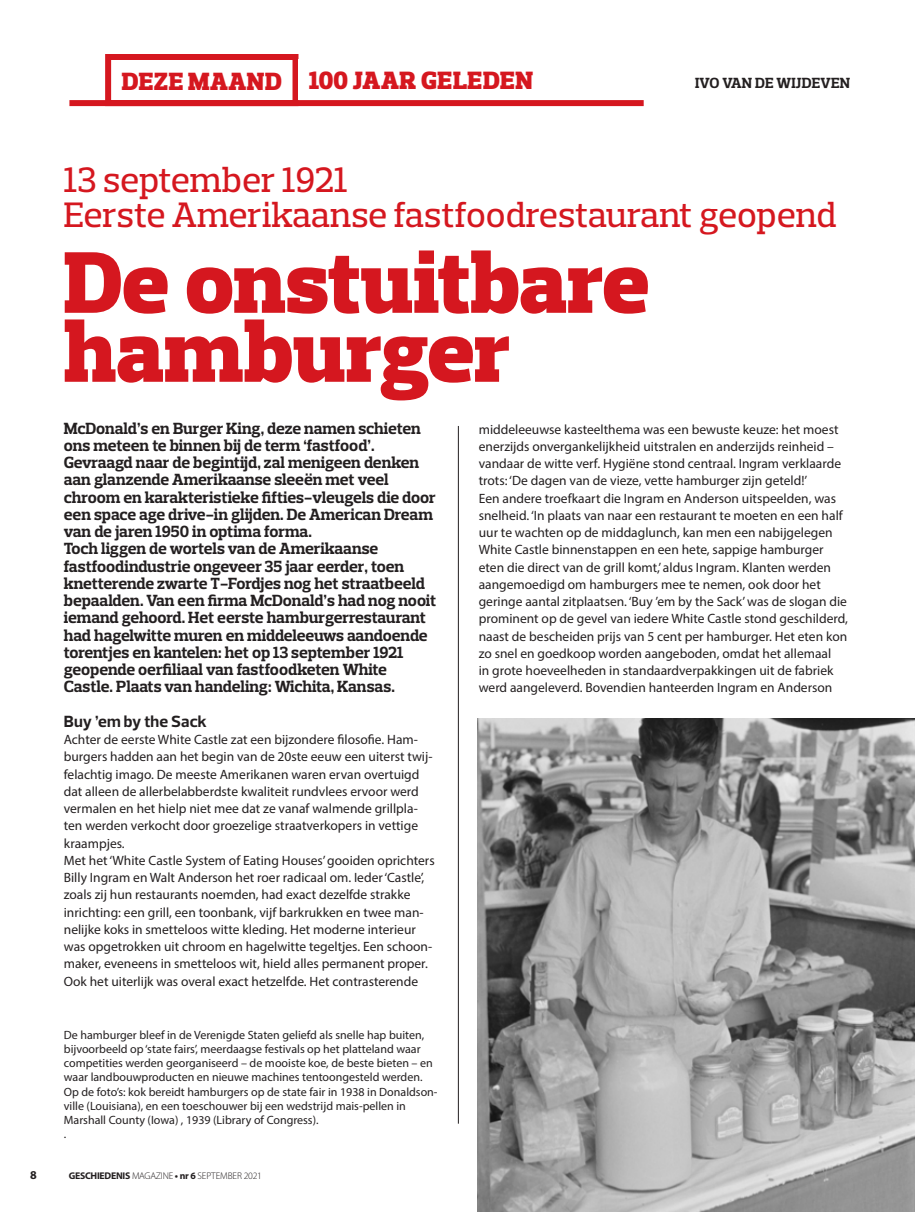
<style>
.page{position:relative;width:915px;height:1212px;background:#fff}
.page>*{position:absolute;margin:0;border:0;box-sizing:border-box;transform-origin:0 0}
.t1{font:900 88.95px/69px "Prelo Slab";letter-spacing:-.005em;color:#d5171f}
.t2{font:500 36px "Prelo Slab";color:#d5171f}
.t3{font:900 25.5px "Prelo Slab";letter-spacing:.025em;color:#d5171f}
.t4{font:700 16.5px/17.2px "Prelo Slab";letter-spacing:-.01em;color:#231f20}
.t5{font:700 16.5px "Prelo";letter-spacing:.005em;color:#231f20}
.t6{font:700 15px "Prelo Slab";letter-spacing:.015em;color:#231f20}
.t7{font:13.5px/17.2px "Myriad Pro";color:#231f20}
.t8{font:12px/14.2px "Myriad Pro";color:#231f20}
.t9{font:700 12px "Myriad Pro";color:#231f20}
.t10{font:300 9.75px "Myriad Pro";letter-spacing:-.025em;color:#231f20}
.s1{font-size:25.35px}
.s2{font-weight:700}
</style>
<div class="page">
<hr style="left:458px;top:426px;width:1px;height:698px;background:#231f20">
<div style="left:105px;top:54px;width:193px;height:52px;border:6px solid #d5171f"></div>
<div style="left:69px;top:100px;width:574px;height:6px;background:#d5171f"></div>
<img style="left:477px;top:719px;width:437px;height:493px">
<h3 class="t3" style="left:122px;top:65px;width:412px"><span class="s1">DEZE MAAND</span> 100 JAAR GELEDEN</h3>
<p class="t6" style="left:694px;top:74px;width:156px">IVO VAN DE WIJDEVEN</p>
<h2 class="t2" style="left:64px;top:158px;width:286px">13 september 1921</h2>
<h2 class="t2" style="left:64px;top:192px;width:774px">Eerste Amerikaanse fastfoodrestaurant geopend</h2>
<h1 class="t1" style="left:64px;top:248px;width:586px">De onstuitbare hamburger</h1>
<p class="t4" style="left:64px;top:419px;width:374px">McDonald’s en Burger King, deze namen schieten ons meteen te binnen bij de term ‘fastfood’.<br>Gevraagd naar de begintijd, zal menigeen denken aan glanzende Amerikaanse sleeën met veel chroom en karakteristieke fifties-vleugels die door een space age drive-in glijden. De American Dream van de jaren 1950 in optima forma.<br>Toch liggen de wortels van de Amerikaanse fastfoodindustrie ongeveer 35 jaar eerder, toen knetterende zwarte T-Fordjes nog het straatbeeld bepaalden. Van een firma McDonald’s had nog nooit iemand gehoord. Het eerste hamburgerrestaurant had hagelwitte muren en middeleeuws aandoende torentjes en kantelen: het op 13 september 1921 geopende oerfiliaal van fastfoodketen White Castle. Plaats van handeling: Wichita, Kansas.</p>
<p class="t5" style="left:64px;top:711px;width:144px">Buy ’em by the Sack</p>
<p class="t7" style="left:64px;top:731px;width:372px">Achter de eerste White Castle zat een bijzondere filosofie. Ham&shy;burgers hadden aan het begin van de 20ste eeuw een uiterst twij&shy;felachtig imago. De meeste Amerikanen waren ervan overtuigd dat alleen de allerbelabberdste kwaliteit rundvlees ervoor werd vermalen en het hielp niet mee dat ze vanaf walmende grillpla&shy;ten werden verkocht door groezelige straatverkopers in vettige kraampjes.<br>Met het ‘White Castle System of Eating Houses’ gooiden oprichters Billy Ingram en Walt Anderson het roer radicaal om. Ieder ‘Castle’, zoals zij hun restaurants noemden, had exact dezelfde strakke inrichting: een grill, een toonbank, vijf barkrukken en twee man&shy;nelijke koks in smetteloos witte kleding. Het moderne interieur was opgetrokken uit chroom en hagelwitte tegeltjes. Een schoon&shy;maker, eveneens in smetteloos wit, hield alles permanent proper.<br>Ook het uiterlijk was overal exact hetzelfde. Het contrasterende</p>
<p class="t8" style="left:64px;top:1027px;width:375px">De hamburger bleef in de Verenigde Staten geliefd als snelle hap buiten, bijvoorbeeld op ‘state fairs’, meerdaagse festivals op het platteland waar competities werden georganiseerd – de mooiste koe, de beste bieten – en waar landbouwproducten en nieuwe machines tentoongesteld werden.<br>Op de foto’s: kok bereidt hamburgers op de state fair in 1938 in Donaldson&shy;ville (Louisiana), en een toeschouwer bij een wedstrijd mais-pellen in Marshall County (Iowa) , 1939 (Library of Congress).<br>.</p>
<p class="t9" style="left:30px;top:1167px;width:8px">8</p>
<p class="t10" style="left:69px;top:1170px;width:195px"><span class="s2">GESCHIEDENIS</span> MAGAZINE <span class="s2">• nr 6</span> SEPTEMBER 2021</p>
<p class="t7" style="left:478px;top:420px;width:370px">middeleeuwse kasteelthema was een bewuste keuze: het moest enerzijds onvergankelijkheid uitstralen en anderzijds reinheid – vandaar de witte verf. Hygiëne stond centraal. Ingram verklaarde trots: ‘De dagen van de vieze, vette hamburger zijn geteld!’<br>Een andere troefkaart die Ingram en Anderson uitspeelden, was snelheid. ‘In plaats van naar een restaurant te moeten en een half uur te wachten op de middaglunch, kan men een nabijgelegen White Castle binnenstappen en een hete, sappige hamburger eten die direct van de grill komt,’ aldus Ingram. Klanten werden aangemoedigd om hamburgers mee te nemen, ook door het geringe aantal zitplaatsen. ‘Buy ’em by the Sack’ was de slogan die prominent op de gevel van iedere White Castle stond geschilderd, naast de bescheiden prijs van 5 cent per hamburger. Het eten kon zo snel en goedkoop worden aangeboden, omdat het allemaal<br>in grote hoeveelheden in standaardverpakkingen uit de fabriek werd aangeleverd. Bovendien hanteerden Ingram en Anderson</p>
</div>
